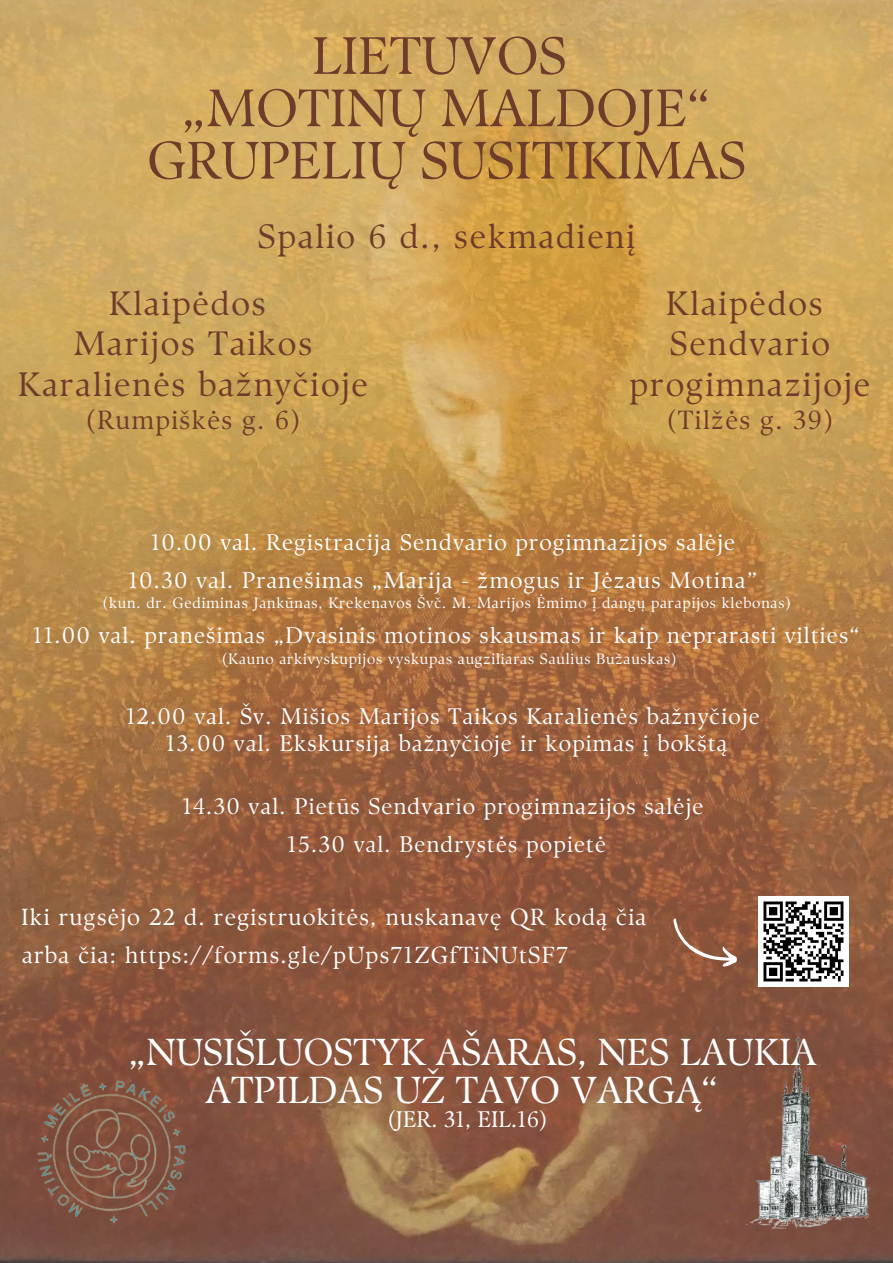
<style>
.page{position:relative;width:893px;height:1263px;background:#fff}
.page>*{position:absolute;margin:0;border:0;box-sizing:border-box;transform-origin:0 0}
.t1{font:52.5px/52.3px "TY Serif D";color:#6e3c2a;text-align:center}
.t2{font:37.5px/37.1px "TY Serif D";color:#fff;text-align:center}
.t3{font:33.75px/40.5px "TY Serif D";letter-spacing:.055em;color:#6e3c2a;text-align:center}
.t4{font:26.25px "TY Serif D";letter-spacing:.055em;color:#6e3c2a}
.t5{font:23.25px "TY Serif D";letter-spacing:.055em;color:#fff}
.t6{font:22.5px/27px "TY Serif D";letter-spacing:.055em;color:#fff;text-align:center}
.t7{font:22.5px "TY Serif D";color:#fff}
.t8{font:15px "TY Serif D";letter-spacing:.055em;color:#fff}
</style>
<div class="page">
<img style="left:0;top:0;width:893px;height:1263px">
<img style="left:713px;top:1006px;width:180px;height:253px">
<img style="left:28px;top:1063px;width:165px;height:173px">
<img style="left:759px;top:897px;width:90px;height:90px">
<svg style="left:664px;top:917px;width:77px;height:56px;background:#99634a"></svg>
<h4 class="t1" style="left:147px;top:29px;width:600px">LIETUVOS<br>„MOTINŲ MALDOJE“<br>GRUPELIŲ SUSITIKIMAS</h4>
<p class="t3" style="left:258px;top:216px;width:379px">Spalio 6 d., sekmadienį</p>
<p class="t3" style="left:629px;top:283px;width:242px">Klaipėdos<br>Sendvario progimnazijoje</p>
<p class="t4" style="left:665px;top:404px;width:171px">(Tilžės g. 39)</p>
<h4 class="t3" style="left:18px;top:283px;width:351px">Klaipėdos<br>Marijos Taikos<br>Karalienės bažnyčioje</h4>
<h4 class="t4" style="left:85px;top:404px;width:219px">(Rumpiškės g. 6)</h4>
<h3 class="t6" style="left:151px;top:529px;width:586px">10.00 val. Registracija Sendvario progimnazijos salėje</h3>
<h3 class="t6" style="left:128px;top:566px;width:630px">10.30 val. Pranešimas „Marija - žmogus ir Jėzaus Motina”</h3>
<h3 class="t8" style="left:102px;top:594px;width:691px">(kun. dr. Gediminas Jankūnas, Krekenavos Švč. M. Marijos Ėmimo į dangų parapijos klebonas)</h3>
<h4 class="t6" style="left:33px;top:622px;width:828px">11.00 val. pranešimas „Dvasinis motinos skausmas ir kaip neprarasti vilties“</h4>
<h4 class="t8" style="left:221px;top:649px;width:458px">(Kauno arkivyskupijos vyskupas augziliaras Saulius Bužauskas)</h4>
<p class="t6" style="left:126px;top:703px;width:635px">12.00 val. Šv. Mišios Marijos Taikos Karalienės bažnyčioje<br>13.00 val. Ekskursija bažnyčioje ir kopimas į bokštą</p>
<p class="t6" style="left:182px;top:793px;width:522px">14.30 val. Pietūs Sendvario progimnazijos salėje</p>
<h4 class="t6" style="left:287px;top:831px;width:320px">15.30 val. Bendrystės popietė</h4>
<h4 class="t5" style="left:21px;top:903px;width:627px">Iki rugsėjo 22 d. registruokitės, nuskanavę QR kodą čia</h4>
<p class="t5" style="left:22px;top:941px;width:547px">arba čia: https://forms.gle/pUps71ZGfTiNUtSF7</p>
<h4 class="t2" style="left:129px;top:1034px;width:690px">„NUSIŠLUOSTYK AŠARAS, NES LAUKIA<br>ATPILDAS UŽ TAVO VARGĄ“</h4>
<h4 class="t7" style="left:386px;top:1105px;width:164px">(JER. 31, EIL.16)</h4>
</div>
